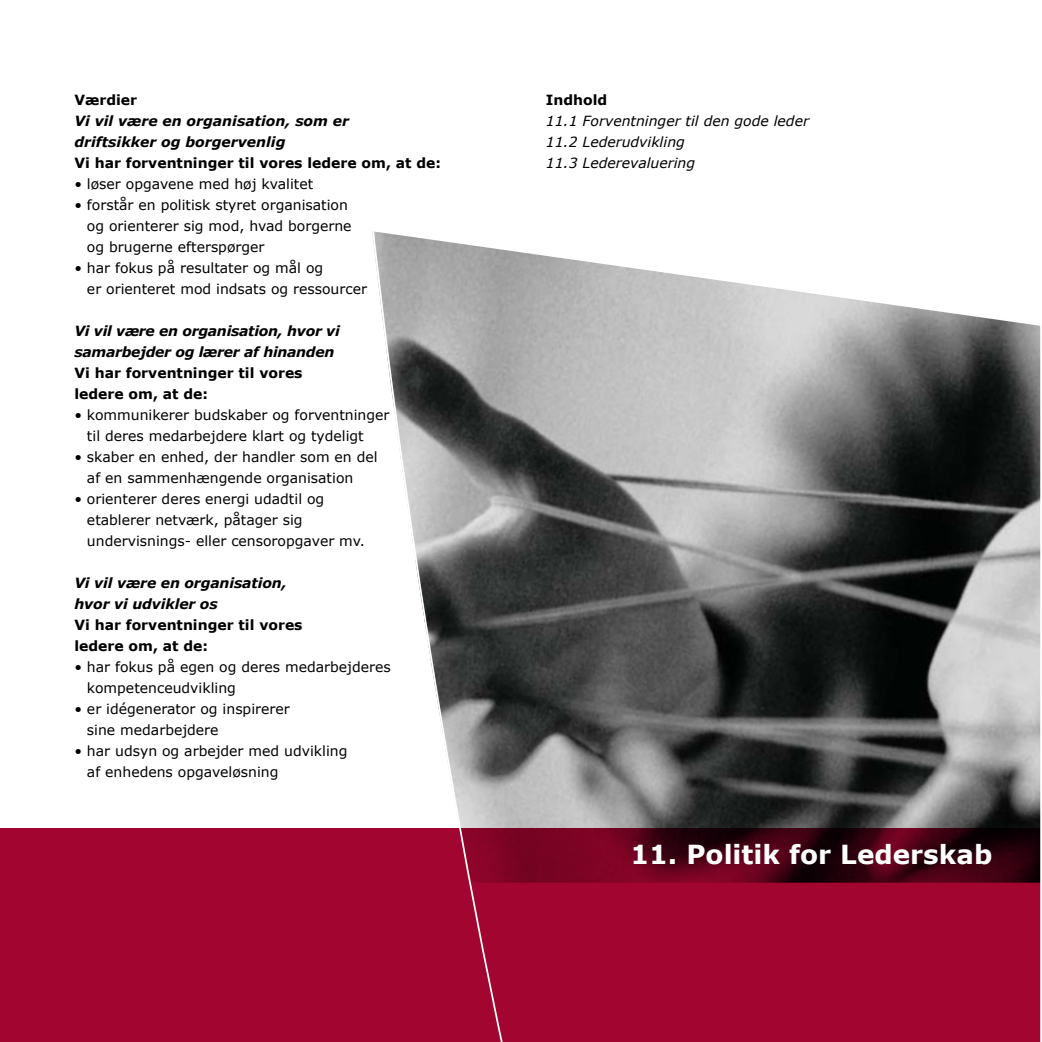
<style>
.page{position:relative;width:1042px;height:1042px;background:#fff}
.page>*{position:absolute;margin:0;border:0;box-sizing:border-box;transform-origin:0 0}
.t1{font:700 26.25px "Verdana";color:#fff}
.t2{font:14px/21px "Verdana";color:#000}
.t3{font:italic 700 14px/21px "Verdana";letter-spacing:-.01em;color:#000}
.t4{font:700 14px/21px "Verdana";color:#000}
.t5{font:italic 14px/21px "Verdana";color:#000}
</style>
<div class="page">
<div style="left:0;top:828px;width:1042px;height:214px;background:#a20530"></div>
<svg style="left:372px;top:231px;width:670px;height:811px"></svg>
<p class="t4" style="left:74px;top:89px;width:64px">Værdier</p>
<p class="t3" style="left:74px;top:110px;width:276px">Vi vil være en organisation, som er driftsikker og borgervenlig</p>
<p class="t4" style="left:74px;top:152px;width:368px">Vi har forventninger til vores ledere om, at de:</p>
<p class="t2" style="left:74px;top:173px;width:240px">• løser opgavene med høj kvalitet</p>
<p class="t2" style="left:87px;top:194px;width:266px;text-indent:-13px">• forstår en politisk styret organisation og orienterer sig mod, hvad borgerne og brugerne efterspørger</p>
<p class="t2" style="left:87px;top:257px;width:282px;text-indent:-13px">• har fokus på resultater og mål og<br>er orienteret mod indsats og ressourcer</p>
<p class="t3" style="left:74px;top:320px;width:267px">Vi vil være en organisation, hvor vi samarbejder og lærer af hinanden</p>
<p class="t4" style="left:74px;top:362px;width:230px">Vi har forventninger til vores ledere om, at de:</p>
<p class="t2" style="left:87px;top:404px;width:304px;text-indent:-13px">• kommunikerer budskaber og forventninger til deres medarbejdere klart og tydeligt</p>
<p class="t2" style="left:87px;top:446px;width:292px;text-indent:-13px">• skaber en enhed, der handler som en del af en sammenhængende organisation</p>
<p class="t2" style="left:87px;top:488px;width:279px;text-indent:-13px">• orienterer deres energi udadtil og etablerer netværk, påtager sig undervisnings- eller censoropgaver mv.</p>
<p class="t3" style="left:74px;top:572px;width:214px">Vi vil være en organisation, hvor vi udvikler os</p>
<p class="t4" style="left:74px;top:614px;width:230px">Vi har forventninger til vores ledere om, at de:</p>
<p class="t2" style="left:87px;top:656px;width:305px;text-indent:-13px">• har fokus på egen og deres medarbejderes kompetenceudvikling</p>
<p class="t2" style="left:87px;top:698px;width:204px;text-indent:-13px">• er idégenerator og inspirerer sine medarbejdere</p>
<p class="t2" style="left:87px;top:740px;width:262px;text-indent:-13px">• har udsyn og arbejder med udvikling af enhedens opgaveløsning</p>
<p class="t4" style="left:546px;top:89px;width:63px">Indhold</p>
<p class="t5" style="left:546px;top:110px;width:265px">11.1 Forventninger til den gode leder<br>11.2 Lederudvikling<br>11.3 Lederevaluering</p>
<h1 class="t1" style="left:630px;top:837px;width:363px">11. Politik for Lederskab</h1>
</div>
